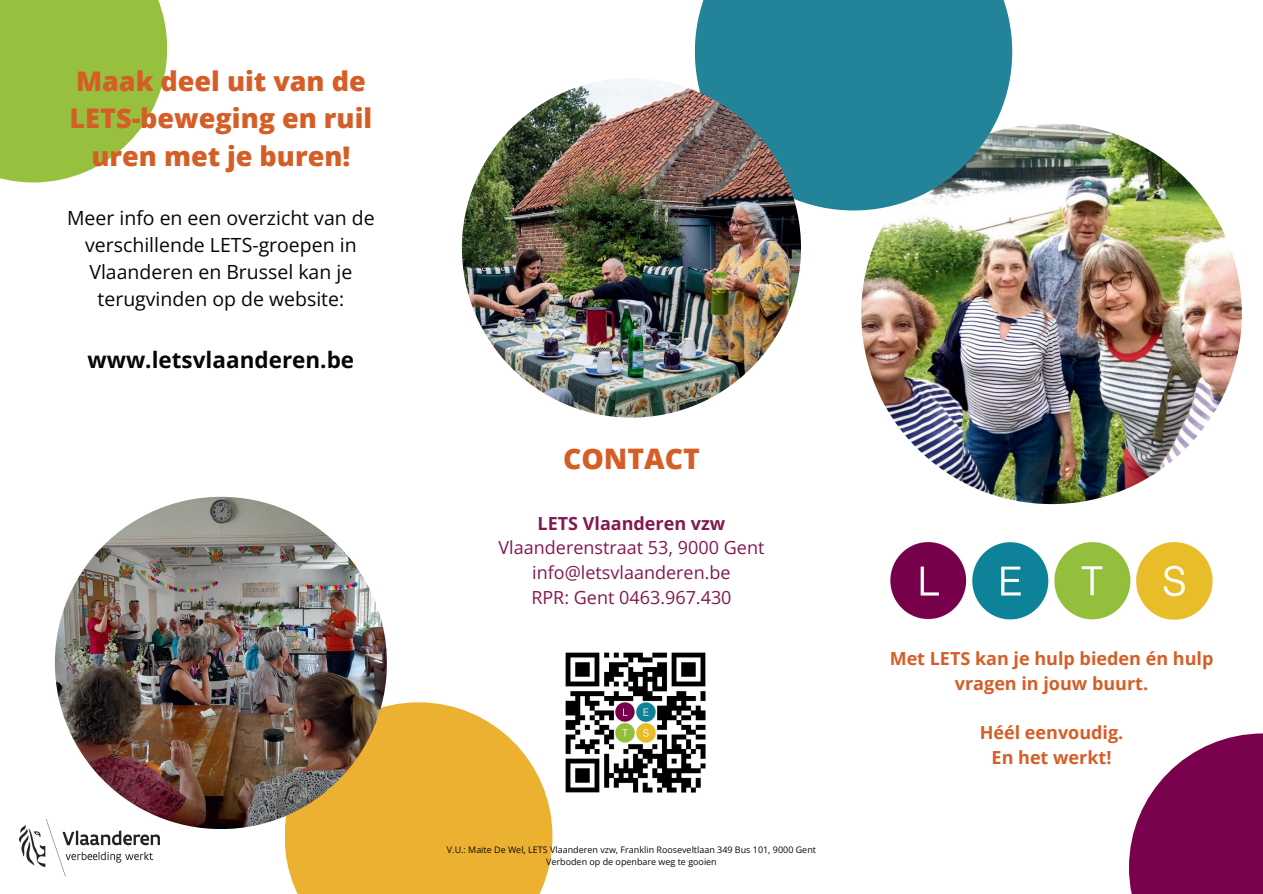
<style>
.page{position:relative;width:1263px;height:894px;background:#fff}
.page>*{position:absolute;margin:0;border:0;box-sizing:border-box;transform-origin:0 0}
.t1{font:800 28.2px "Open Sans";color:#d55e27}
.t2{font:800 27px/37.5px "Open Sans";color:#d55e27;text-align:center}
.t3{font:700 22.5px "Open Sans";color:#080704}
.t4{font:19.5px/27px "Open Sans";color:#080704;text-align:center}
.t5{font:700 18px/24.8px "Open Sans";color:#d55e27;text-align:center}
.t6{font:18px/24.8px "Open Sans";color:#841851;text-align:center}
.t7{font:700 18px "Open Sans";color:#841851}
.t8{font:9px/12px "Open Sans";color:#080704;text-align:center}
</style>
<div class="page">
<svg style="left:285px;top:702px;width:267px;height:191px;background:#eeb845"></svg>
<img style="left:861px;top:123px;width:381px;height:381px;border-radius:50%">
<div style="left:695px;top:0;width:317px;height:210px;background:#238499"></div>
<div style="left:0;top:0;width:167px;height:182px;background:#97c03e"></div>
<svg style="left:1129px;top:733px;width:134px;height:160px;fill:#7a014d"></svg>
<img style="left:890px;top:542px;width:323px;height:78px">
<img style="left:462px;top:78px;width:339px;height:339px;border-radius:50%">
<img style="left:55px;top:496px;width:332px;height:332px;border-radius:50%">
<img style="left:19px;top:819px;width:141px;height:58px">
<img style="left:565px;top:652px;width:141px;height:141px">
<h2 class="t2" style="left:70px;top:61px;width:304px">Maak deel uit van de<br>LETS-beweging en ruil uren met je buren!</h2>
<h3 class="t4" style="left:67px;top:204px;width:309px">Meer info en een overzicht van de verschillende LETS-groepen in<br>Vlaanderen en Brussel kan je terugvinden op de website:</h3>
<h3 class="t3" style="left:88px;top:344px;width:268px">www.letsvlaanderen.be</h3>
<h1 class="t1" style="left:563px;top:436px;width:138px">CONTACT</h1>
<h3 class="t7" style="left:538px;top:510px;width:189px">LETS Vlaanderen vzw</h3>
<h3 class="t6" style="left:499px;top:535px;width:267px">Vlaanderenstraat 53, 9000 Gent info@letsvlaanderen.be<br>RPR: Gent 0463.967.430</h3>
<p class="t8" style="left:447px;top:843px;width:371px">V.U.: Maite De Wel, LETS Vlaanderen vzw, Franklin Rooseveltlaan 349 Bus 101, 9000 Gent<br>Verboden op de openbare weg te gooien</p>
<h3 class="t5" style="left:890px;top:645px;width:325px">Met LETS kan je hulp bieden én hulp vragen in jouw buurt.</h3>
<h3 class="t5" style="left:980px;top:719px;width:145px">Héél eenvoudig.<br>En het werkt!</h3>
</div>
